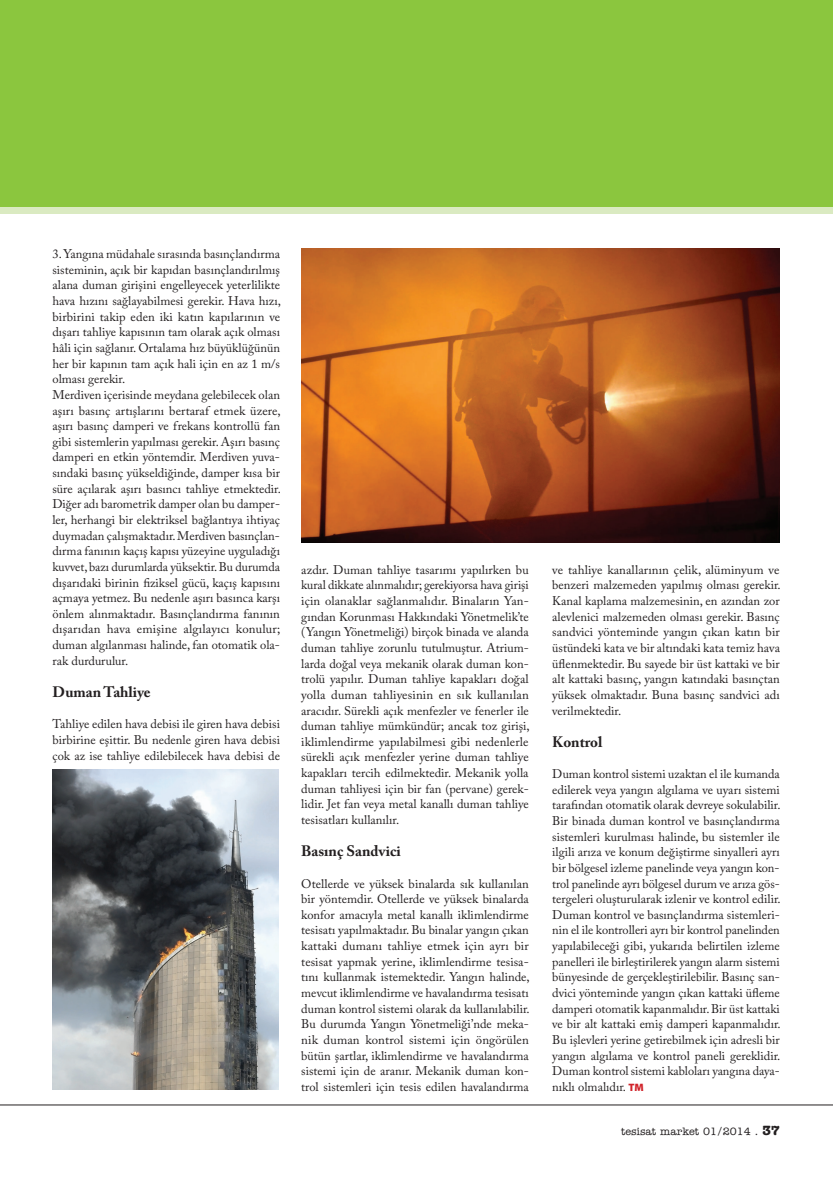
<style>
.page{position:relative;width:833px;height:1188px;background:#fff}
.page>*{position:absolute;margin:0;border:0;box-sizing:border-box;transform-origin:0 0}
.t1{font:700 15px "Adobe Caslon Pro";color:#231f20}
.t2{font:12.5px/15.6px "Adobe Caslon Pro";color:#231f20;text-align:justify}
.t3{font:10.62px "American Type Writer TR";color:#231f20}
.s1{font-family:"Myriad Pro";font-weight:900;font-size:10.75px;color:#d1232a}
.s2{font-family:"American Type Writer TR Bold";font-size:13.12px}
</style>
<div class="page">
<div style="left:0;top:0;width:833px;height:210px;background:#8bc63e"></div>
<div style="left:0;top:207px;width:833px;height:6px;background:#daeac1"></div>
<img style="left:301px;top:249px;width:479px;height:293px">
<img style="left:52px;top:769px;width:227px;height:320px">
<hr style="left:0;top:1104px;width:833px;height:1px;background:#231f20">
<p class="t2" style="left:52px;top:246px;width:230px;text-align:left">3. Yangına müdahale sırasında basınçlandırma sisteminin, açık bir kapıdan basınçlandırılmış alana duman girişini engelleyecek yeterlilikte hava hızını sağlayabilmesi gerekir. Hava hızı, birbirini takip eden iki katın kapılarının ve dışarı tahliye kapısının tam olarak açık olması hâli için sağlanır. Ortalama hız büyüklüğünün her bir kapının tam açık hali için en az 1 m/s olması gerekir.<br>Merdiven içerisinde meydana gelebilecek olan aşırı basınç artışlarını bertaraf etmek üzere, aşırı basınç damperi ve frekans kontrollü fan gibi sistemlerin yapılması gerekir. Aşırı basınç damperi en etkin yöntemdir. Merdiven yuva&shy;sındaki basınç yükseldiğinde, damper kısa bir süre açılarak aşırı basıncı tahliye etmektedir.<br>Diğer adı barometrik damper olan bu damper&shy;ler, herhangi bir elektriksel bağlantıya ihtiyaç duymadan çalışmaktadır. Merdiven basınçlan&shy;dırma fanının kaçış kapısı yüzeyine uyguladığı kuvvet, bazı durumlarda yüksektir. Bu durumda dışarıdaki birinin fiziksel gücü, kaçış kapısını açmaya yetmez. Bu nedenle aşırı basınca karşı önlem alınmaktadır. Basınçlandırma fanının dışarıdan hava emişine algılayıcı konulur; duman algılanması halinde, fan otomatik ola&shy;rak durdurulur.</p>
<p class="t1" style="left:52px;top:682px;width:100px">Duman Tahliye</p>
<p class="t2" style="left:52px;top:716px;width:229px">Tahliye edilen hava debisi ile giren hava debisi birbirine eşittir. Bu nedenle giren hava debisi çok az ise tahliye edilebilecek hava debisi de</p>
<p class="t2" style="left:301px;top:561px;width:230px">azdır. Duman tahliye tasarımı yapılırken bu kural dikkate alınmalıdır; gerekiyorsa hava girişi için olanaklar sağlanmalıdır. Binaların Yan&shy;gından Korunması Hakkındaki Yönetmelik’te (Yangın Yönetmeliği) birçok binada ve alanda duman tahliye zorunlu tutulmuştur. Atrium&shy;larda doğal veya mekanik olarak duman kon&shy;trolü yapılır. Duman tahliye kapakları doğal yolla duman tahliyesinin en sık kullanılan aracıdır. Sürekli açık menfezler ve fenerler ile duman tahliye mümkündür; ancak toz girişi, iklimlendirme yapılabilmesi gibi nedenlerle sürekli açık menfezler yerine duman tahliye kapakları tercih edilmektedir. Mekanik yolla duman tahliyesi için bir fan (pervane) gerek&shy;lidir. Jet fan veya metal kanallı duman tahliye tesisatları kullanılır.</p>
<p class="t1" style="left:301px;top:842px;width:101px">Basınç Sandvici</p>
<p class="t2" style="left:301px;top:875px;width:230px">Otellerde ve yüksek binalarda sık kullanılan bir yöntemdir. Otellerde ve yüksek binalarda konfor amacıyla metal kanallı iklimlendirme tesisatı yapılmaktadır. Bu binalar yangın çıkan kattaki dumanı tahliye etmek için ayrı bir tesisat yapmak yerine, iklimlendirme tesisa&shy;tını kullanmak istemektedir. Yangın halinde, mevcut iklimlendirme ve havalandırma tesisatı duman kontrol sistemi olarak da kullanılabilir.<br>Bu durumda Yangın Yönetmeliği’nde meka&shy;nik duman kontrol sistemi için öngörülen bütün şartlar, iklimlendirme ve havalandırma sistemi için de aranır. Mekanik duman kon&shy;trol sistemleri için tesis edilen havalandırma</p>
<p class="t2" style="left:552px;top:561px;width:230px">ve tahliye kanallarının çelik, alüminyum ve benzeri malzemeden yapılmış olması gerekir.<br>Kanal kaplama malzemesinin, en azından zor alevlenici malzemeden olması gerekir. Basınç sandvici yönteminde yangın çıkan katın bir üstündeki kata ve bir altındaki kata temiz hava üflenmektedir. Bu sayede bir üst kattaki ve bir alt kattaki basınç, yangın katındaki basınçtan yüksek olmaktadır. Buna basınç sandvici adı verilmektedir.</p>
<p class="t1" style="left:552px;top:732px;width:52px">Kontrol</p>
<p class="t2" style="left:552px;top:765px;width:230px">Duman kontrol sistemi uzaktan el ile kumanda edilerek veya yangın algılama ve uyarı sistemi tarafından otomatik olarak devreye sokulabilir.<br>Bir binada duman kontrol ve basınçlandırma sistemleri kurulması halinde, bu sistemler ile ilgili arıza ve konum değiştirme sinyalleri ayrı bir bölgesel izleme panelinde veya yangın kon&shy;trol panelinde ayrı bölgesel durum ve arıza gös&shy;tergeleri oluşturularak izlenir ve kontrol edilir.<br>Duman kontrol ve basınçlandırma sistemleri&shy;nin el ile kontrolleri ayrı bir kontrol panelinden yapılabileceği gibi, yukarıda belirtilen izleme panelleri ile birleştirilerek yangın alarm sistemi bünyesinde de gerçekleştirilebilir. Basınç san&shy;dvici yönteminde yangın çıkan kattaki üfleme damperi otomatik kapanmalıdır. Bir üst kattaki ve bir alt kattaki emiş damperi kapanmalıdır.<br>Bu işlevleri yerine getirebilmek için adresli bir yangın algılama ve kontrol paneli gereklidir.<br>Duman kontrol sistemi kabloları yangına daya&shy;nıklı olmalıdır. <span class="s1">TM</span></p>
<p class="t3" style="left:621px;top:1124px;width:160px">tesisat market 01/2014 . <span class="s2">37</span></p>
</div>
